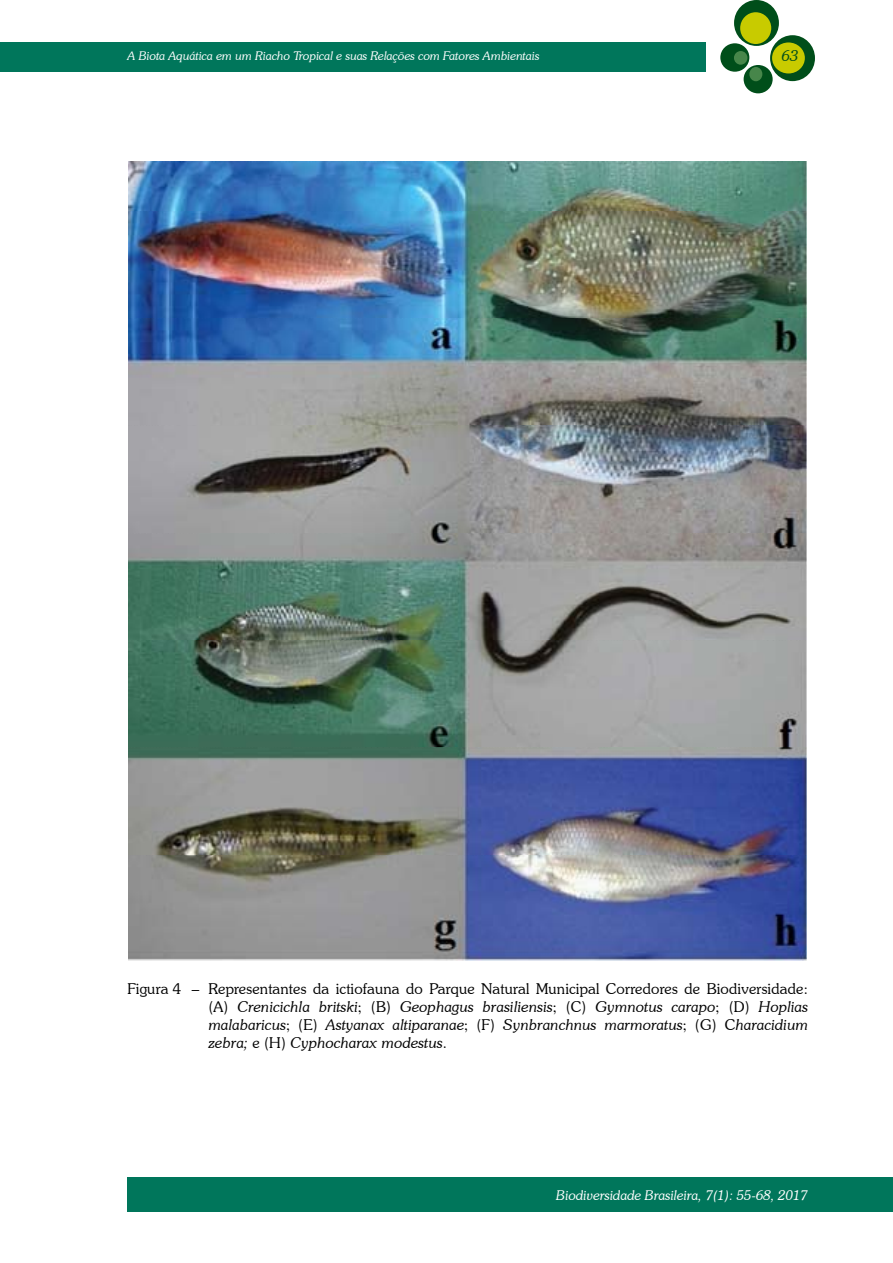
<style>
.page{position:relative;width:893px;height:1263px;background:#fff}
.page>*{position:absolute;margin:0;border:0;box-sizing:border-box;transform-origin:0 0}
.t1{font:italic 300 15px/18px "Souvenir IT Cby BT";letter-spacing:.01em;color:#000;text-align:justify}
.t2{font:italic 300 15px "Souvenir IT Cby BT";color:#004e1a}
.t3{font:italic 300 13.5px "Souvenir IT Cby BT";color:#fff}
.t4{font:italic 300 12px "Souvenir IT Cby BT";color:#fff}
.s1{font-style:normal}
</style>
<div class="page">
<div style="left:0;top:43px;width:705px;height:29px;background:#00765b"></div>
<div style="left:734px;top:0;width:45px;height:46px;background:#004e1a;border-radius:50%"></div>
<div style="left:770px;top:35px;width:45px;height:46px;background:#004e1a;border-radius:50%"></div>
<div style="left:720px;top:43px;width:29px;height:29px;background:#004e1a;border-radius:50%"></div>
<div style="left:744px;top:65px;width:29px;height:28px;background:#004e1a;border-radius:50%"></div>
<div style="left:740px;top:12px;width:31px;height:32px;background:#c8cb00;border-radius:50%"></div>
<div style="left:772px;top:42px;width:33px;height:31px;background:#c8cb00;border-radius:50%"></div>
<div style="left:734px;top:51px;width:13px;height:14px;background:#47864a;border-radius:50%"></div>
<div style="left:749px;top:67px;width:13px;height:14px;background:#47864a;border-radius:50%"></div>
<div style="left:128px;top:1178px;width:765px;height:34px;background:#00765b"></div>
<img style="left:129px;top:162px;width:677px;height:798px">
<p class="t4" style="left:128px;top:49px;width:413px">A Biota Aquática em um Riacho Tropical e suas Relações com Fatores Ambientais</p>
<p class="t2" style="left:782px;top:46px;width:18px">63</p>
<p class="t1" style="left:208px;top:979px;width:601px;text-indent:-81px"><span class="s1">Figura 4 – Representantes da ictiofauna do Parque Natural Municipal Corredores de Biodiversidade: (A)</span> Crenicichla britski<span class="s1">; (B)</span> Geophagus brasiliensis<span class="s1">; (C)</span> Gymnotus carapo<span class="s1">; (D)</span> Hoplias malabaricus<span class="s1">; (E)</span> Astyanax altiparanae<span class="s1">; (F)</span> Synbranchnus marmoratus<span class="s1">; (G) C</span>haracidium zebra; <span class="s1">e (H)</span> Cyphocharax modestus<span class="s1">.</span></p>
<p class="t3" style="left:556px;top:1187px;width:253px">Biodiversidade Brasileira, 7(1): 55-68, 2017</p>
</div>
